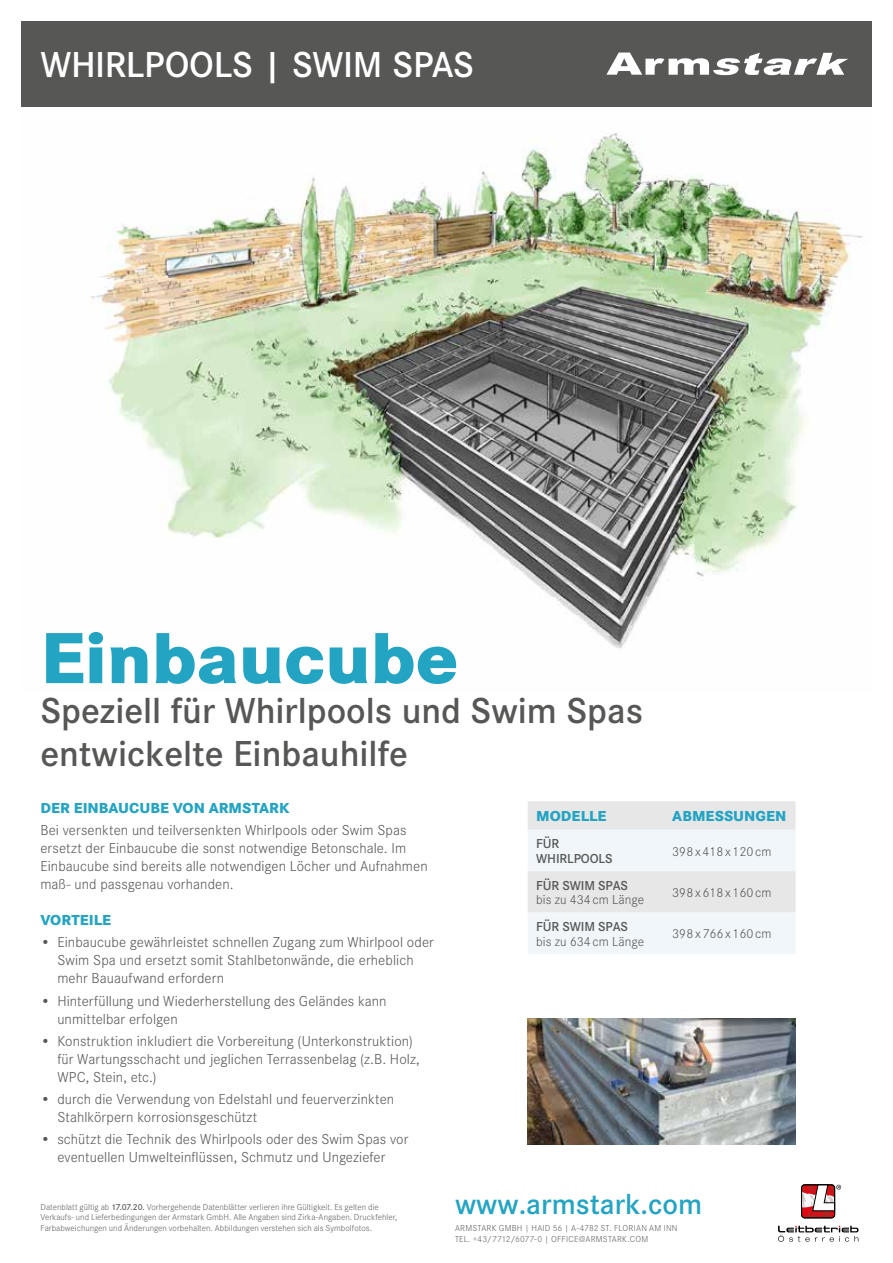
<style>
.page{position:relative;width:893px;height:1263px;background:#fff}
.page>*{position:absolute;margin:0;border:0;box-sizing:border-box;transform-origin:0 0}
.t1{font:800 75px "Corporate S";color:#23a4c3}
.t2{font:600 37.5px/43.5px "Corporate S";color:#575756}
.t3{font:600 37.5px "Corporate S";letter-spacing:-.01em;color:#fff}
.t4{font:600 30px "Corporate S";color:#23a4c3}
.t5{font:300 15px/18px "Corporate S";letter-spacing:.005em;color:#575756}
.t6{font:800 15px "Corporate S";color:#23a4c3}
.t7{font:300 13.5px "Corporate S";color:#575756}
.t8{font:600 13.5px/14.4px "Corporate S";letter-spacing:-.01em;color:#575756}
.t9{font:300 9px/10.8px "Corporate S";letter-spacing:.005em;color:#646363}
.t10{font:300 9px/10.8px "Corporate S";letter-spacing:.025em;color:#646363}
.s1{font-weight:600}
</style>
<div class="page">
<div style="left:21px;top:21px;width:851px;height:85px;background:#575756"></div>
<svg style="left:606px;top:53px;width:242px;height:22px"></svg>
<img style="left:90px;top:133px;width:773px;height:516px">
<svg style="left:778px;top:1226px;width:80px;height:16px"></svg>
<svg style="left:801px;top:1184px;width:40px;height:34px"></svg>
<svg style="left:528px;top:801px;width:268px;height:153px"></svg>
<img style="left:528px;top:1019px;width:268px;height:125px">
<h2 class="t3" style="left:40px;top:43px;width:435px">WHIRLPOOLS | SWIM SPAS</h2>
<h1 class="t1" style="left:40px;top:614px;width:419px">Einbaucube</h1>
<h2 class="t2" style="left:40px;top:689px;width:604px">Speziell für Whirlpools und Swim Spas entwickelte Einbauhilfe</h2>
<p class="t6" style="left:40px;top:799px;width:251px">DER EINBAUCUBE VON ARMSTARK</p>
<p class="t5" style="left:40px;top:821px;width:389px">Bei versenkten und teilversenkten Whirlpools oder Swim Spas ersetzt der Einbaucube die sonst notwendige Betonschale. Im Einbaucube sind bereits alle notwendigen Löcher und Aufnahmen maß- und passgenau vorhanden.</p>
<p class="t6" style="left:40px;top:911px;width:72px">VORTEILE</p>
<p class="t5" style="left:57px;top:933px;width:378px;text-indent:-17px">• Einbaucube gewährleistet schnellen Zugang zum Whirlpool oder<br>Swim Spa und ersetzt somit Stahlbetonwände, die erheblich mehr Bauaufwand erfordern</p>
<p class="t5" style="left:57px;top:992px;width:331px;text-indent:-17px">• Hinterfüllung und Wiederherstellung des Geländes kann unmittelbar erfolgen</p>
<p class="t5" style="left:57px;top:1032px;width:364px;text-indent:-17px">• Konstruktion inkludiert die Vorbereitung (Unterkonstruktion) für Wartungsschacht und jeglichen Terrassenbelag (z.B. Holz,<br>WPC, Stein, etc.)</p>
<p class="t5" style="left:57px;top:1090px;width:338px;text-indent:-17px">• durch die Verwendung von Edelstahl und feuerverzinkten<br>Stahlkörpern korrosionsgeschützt</p>
<p class="t5" style="left:40px;top:1130px;width:369px;text-align:center">• schützt die Technik des Whirlpools oder des Swim Spas vor eventuellen Umwelteinflüssen, Schmutz und Ungeziefer</p>
<p class="t6" style="left:536px;top:807px;width:72px">MODELLE</p>
<p class="t6" style="left:672px;top:807px;width:116px">ABMESSUNGEN</p>
<p class="t8" style="left:536px;top:837px;width:78px">FÜR<br>WHIRLPOOLS</p>
<p class="t7" style="left:672px;top:843px;width:101px">398x418x120cm</p>
<p class="t8" style="left:536px;top:878px;width:93px">FÜR SWIM SPAS</p>
<p class="t7" style="left:536px;top:892px;width:109px">bis zu 434cm Länge</p>
<p class="t7" style="left:672px;top:885px;width:101px">398x618x160cm</p>
<p class="t8" style="left:536px;top:919px;width:93px">FÜR SWIM SPAS</p>
<p class="t7" style="left:536px;top:933px;width:109px">bis zu 634cm Länge</p>
<p class="t7" style="left:672px;top:926px;width:101px">398x766x160cm</p>
<p class="t9" style="left:40px;top:1201px;width:358px">Datenblatt gültig ab <span class="s1">17.07.20.</span> Vorhergehende Datenblätter verlieren ihre Gültigkeit. Es gelten die<br>Verkaufs- und Lieferbedingungen der Armstark GmbH. Alle Angaben sind Zirka-Angaben. Druckfehler,<br>Farbabweichungen und Änderungen vorbehalten. Abbildungen verstehen sich als Symbolfotos.</p>
<h3 class="t4" style="left:455px;top:1187px;width:249px">www.armstark.com</h3>
<p class="t10" style="left:455px;top:1223px;width:224px">ARMSTARK GMBH | HAID 56 | A-4782 ST. FLORIAN AM INN<br>TEL. +43/7712/6077-0 | OFFICE@ARMSTARK.COM</p>
</div>
